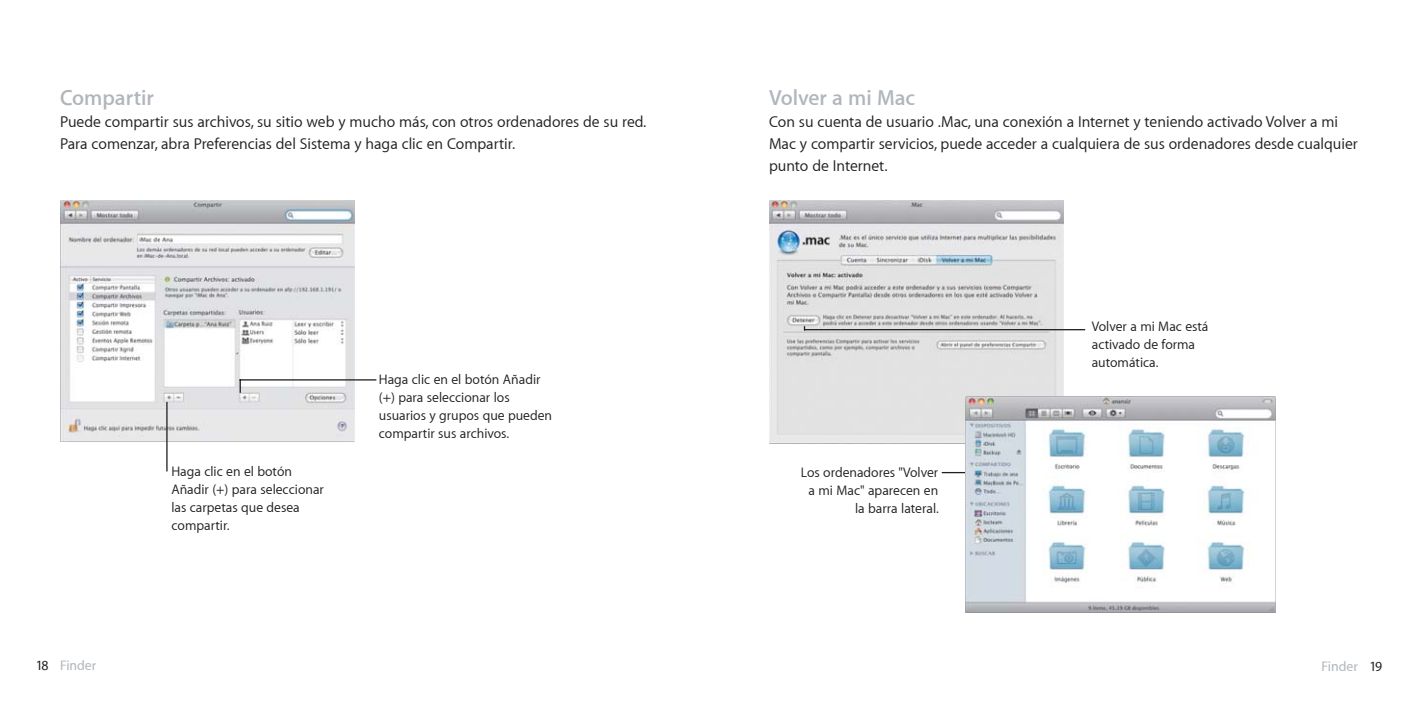
<style>
.page{position:relative;width:1418px;height:709px;background:#fff}
.page>*{position:absolute;margin:0;border:0;box-sizing:border-box;transform-origin:0 0}
.t1{font:600 22px "Myriad Set";color:#b0b6bb}
.t2{font:16px/22px "Myriad Set Text";color:#231f20}
.t3{font:14px/18px "Myriad Set Text";color:#231f20}
.t4{font:500 14px "Myriad Set";color:#b0b6bb}
.s1{color:#231f20}
</style>
<div class="page">
<img style="left:769px;top:200px;width:294px;height:243px">
<hr style="left:804px;top:329px;width:281px;height:1px;background:#231f20">
<svg style="left:941px;top:472px;width:24px;height:1px"></svg>
<img style="left:965px;top:396px;width:310px;height:216px">
<img style="left:60px;top:200px;width:295px;height:242px">
<hr style="left:166px;top:402px;width:2px;height:69px;background:#231f20">
<hr style="left:239px;top:379px;width:137px;height:1px;background:#231f20">
<svg style="left:239px;top:379px;width:2px;height:14px"></svg>
<h1 class="t1" style="left:60px;top:87px;width:95px">Compartir</h1>
<p class="t2" style="left:60px;top:112px;width:588px">Puede compartir sus archivos, su sitio web y mucho más, con otros ordenadores de su red.<br>Para comenzar, abra Preferencias del Sistema y haga clic en Compartir.</p>
<p class="t3" style="left:171px;top:462px;width:154px">Haga clic en el botón<br>Añadir (+) para seleccionar las carpetas que desea compartir.</p>
<p class="t3" style="left:379px;top:371px;width:175px">Haga clic en el botón Añadir (+) para seleccionar los usuarios y grupos que pueden compartir sus archivos.</p>
<h1 class="t1" style="left:769px;top:86px;width:148px">Volver a mi Mac</h1>
<p class="t2" style="left:769px;top:111px;width:590px">Con su cuenta de usuario .Mac, una conexión a Internet y teniendo activado Volver a mi<br>Mac y compartir servicios, puede acceder a cualquiera de sus ordenadores desde cualquier punto de Internet.</p>
<p class="t3" style="left:800px;top:463px;width:139px;text-align:right">Los ordenadores "Volver a mi Mac" aparecen en la barra lateral.</p>
<p class="t3" style="left:1091px;top:318px;width:118px">Volver a mi Mac está activado de forma automática.</p>
<p class="t4" style="left:36px;top:658px;width:62px"><span class="s1">18</span> Finder</p>
<p class="t4" style="left:1321px;top:659px;width:62px">Finder <span class="s1">19</span></p>
</div>
